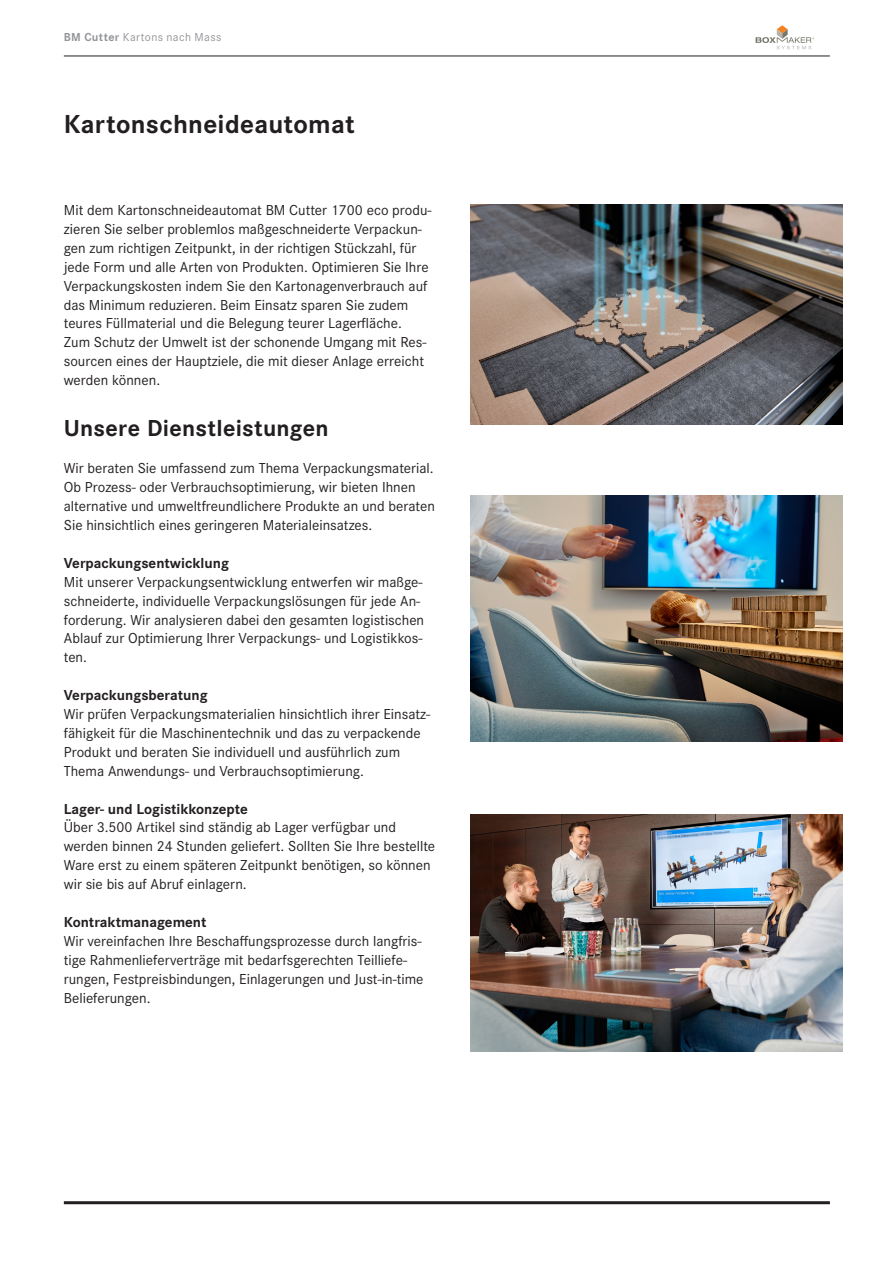
<style>
.page{position:relative;width:881px;height:1263px;background:#fff}
.page>*{position:absolute;margin:0;border:0;box-sizing:border-box;transform-origin:0 0}
.t1{font:700 27px "Corporate S";letter-spacing:.01em;color:#231f20}
.t2{font:700 24px "Corporate S";letter-spacing:.01em;color:#231f20}
.t3{font:15px/18.9px "Corporate S";color:#231f20}
.t4{font:700 15px "Corporate S";color:#231f20}
.t5{font:12px "Corporate S";letter-spacing:.035em;color:#939598}
.s1{font-weight:700}
</style>
<div class="page">
<hr style="left:64px;top:1201px;width:765px;height:3px;background:#231f20">
<hr style="left:64px;top:56px;width:765px;height:1px;background:#231f20">
<svg style="left:755px;top:25px;width:59px;height:24px"></svg>
<img style="left:470px;top:204px;width:372px;height:220px">
<img style="left:470px;top:496px;width:372px;height:245px">
<img style="left:470px;top:815px;width:372px;height:236px">
<p class="t5" style="left:64px;top:29px;width:159px"><span class="s1">BM Cutter</span> Kartons nach Mass</p>
<h1 class="t1" style="left:64px;top:105px;width:292px">Kartonschneideautomat</h1>
<p class="t3" style="left:64px;top:200px;width:369px">Mit dem Kartonschneideautomat BM Cutter 1700 eco produ&shy;zieren Sie selber problemlos maßgeschneiderte Verpackun&shy;gen zum richtigen Zeitpunkt, in der richtigen Stückzahl, für jede Form und alle Arten von Produkten. Optimieren Sie Ihre Verpackungskosten indem Sie den Kartonagenverbrauch auf das Minimum reduzieren. Beim Einsatz sparen Sie zudem teures Füllmaterial und die Belegung teurer Lagerfläche.<br>Zum Schutz der Umwelt ist der schonende Umgang mit Res&shy;sourcen eines der Hauptziele, die mit dieser Anlage erreicht werden können.</p>
<h2 class="t2" style="left:64px;top:411px;width:266px">Unsere Dienstleistungen</h2>
<p class="t3" style="left:64px;top:458px;width:372px">Wir beraten Sie umfassend zum Thema Verpackungsmaterial.<br>Ob Prozess- oder Verbrauchsoptimierung, wir bieten Ihnen alternative und umweltfreundlichere Produkte an und beraten Sie hinsichtlich eines geringeren Materialeinsatzes.</p>
<p class="t4" style="left:64px;top:552px;width:166px">Verpackungsentwicklung</p>
<p class="t3" style="left:64px;top:572px;width:362px">Mit unserer Verpackungsentwicklung entwerfen wir maßge&shy;schneiderte, individuelle Verpackungslösungen für jede An&shy;forderung. Wir analysieren dabei den gesamten logistischen Ablauf zur Optimierung Ihrer Verpackungs- und Logistikkos&shy;ten.</p>
<p class="t4" style="left:64px;top:685px;width:145px">Verpackungsberatung</p>
<p class="t3" style="left:64px;top:704px;width:368px">Wir prüfen Verpackungsmaterialien hinsichtlich ihrer Einsatz&shy;fähigkeit für die Maschinentechnik und das zu verpackende Produkt und beraten Sie individuell und ausführlich zum Thema Anwendungs- und Verbrauchsoptimierung.</p>
<p class="t4" style="left:64px;top:798px;width:185px">Lager- und Logistikkonzepte</p>
<p class="t3" style="left:64px;top:817px;width:373px">Über 3.500 Artikel sind ständig ab Lager verfügbar und werden binnen 24 Stunden geliefert. Sollten Sie Ihre bestellte Ware erst zu einem späteren Zeitpunkt benötigen, so können wir sie bis auf Abruf einlagern.</p>
<p class="t4" style="left:64px;top:912px;width:144px">Kontraktmanagement</p>
<p class="t3" style="left:64px;top:931px;width:361px">Wir vereinfachen Ihre Beschaffungsprozesse durch langfris&shy;tige Rahmenlieferverträge mit bedarfsgerechten Teilliefe&shy;rungen, Festpreisbindungen, Einlagerungen und Just-in-time Belieferungen.</p>
</div>
